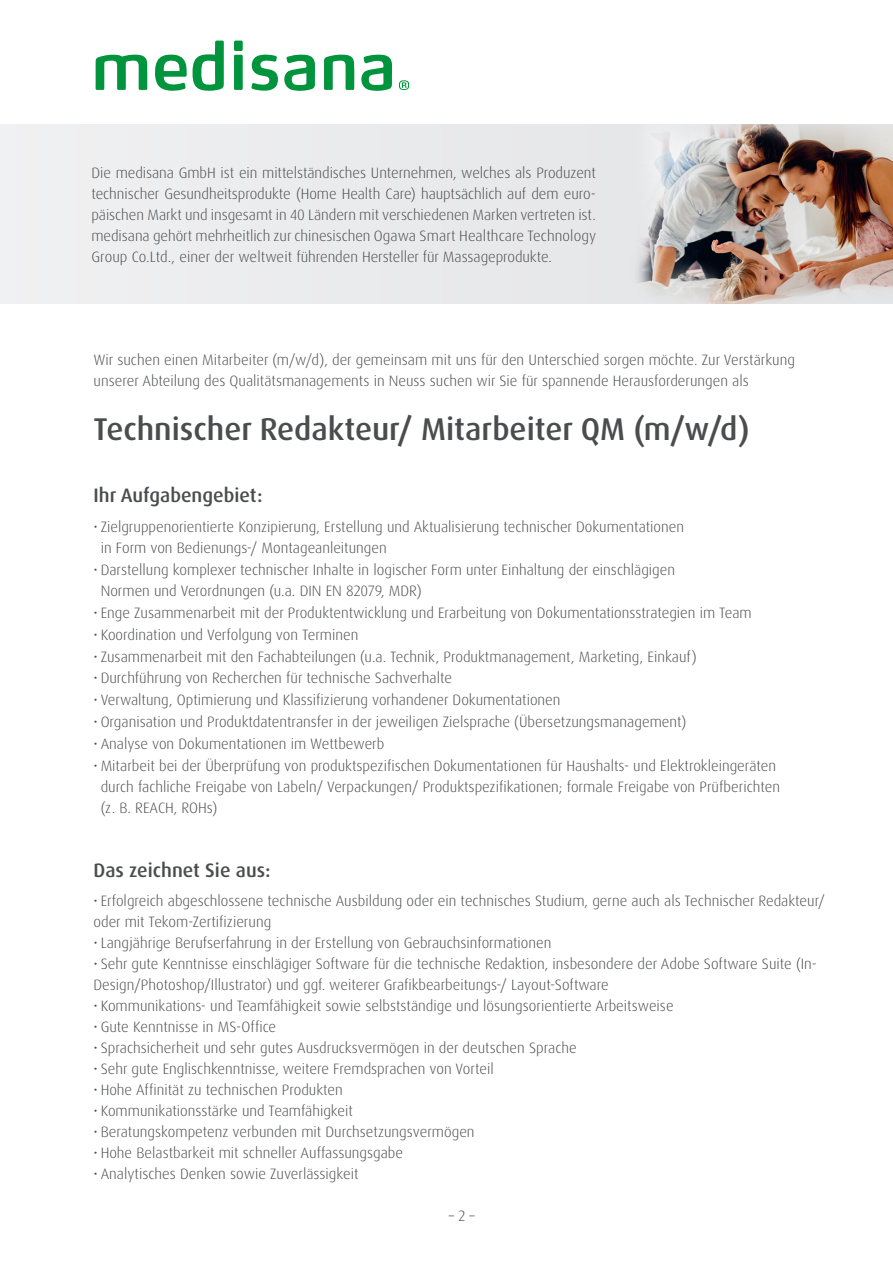
<style>
.page{position:relative;width:893px;height:1263px;background:#fff}
.page>*{position:absolute;margin:0;border:0;box-sizing:border-box;transform-origin:0 0}
.Copie-Text{font:500 31.5px "Dax Pro";color:#4b4c4d}
.Copie-Text-2{font:500 19.5px "Dax Pro";color:#4b4c4d}
.Copie-Text-3{font:300 15px/21px "Dax Pro";color:#4b4c4d}
</style>
<div class="page">
<svg style="left:399px;top:80px;width:10px;height:10px"></svg>
<svg style="left:96px;top:54px;width:51px;height:36px"></svg>
<svg style="left:234px;top:41px;width:9px;height:49px"></svg>
<svg style="left:155px;top:41px;width:69px;height:50px"></svg>
<svg style="left:324px;top:54px;width:68px;height:37px"></svg>
<svg style="left:251px;top:54px;width:64px;height:37px"></svg>
<div style="left:0;top:124px;width:893px;height:179px;background:#ebebed"></div>
<img style="left:636px;top:124px;width:257px;height:179px">
<p class="Copie-Text-3" style="left:91px;top:162px;width:506px;text-align:justify">Die medisana GmbH ist ein mittelständisches Unternehmen, welches als Produzent technischer Gesundheitsprodukte (Home Health Care) hauptsächlich auf dem euro&shy;päischen Markt und insgesamt in 40 Ländern mit verschiedenen Marken vertreten ist. medisana gehört mehrheitlich zur chinesischen Ogawa Smart Healthcare Technology Group Co.Ltd., einer der weltweit führenden Hersteller für Massageprodukte.</p>
<p class="Copie-Text-3" style="left:94px;top:349px;width:703px">Wir suchen einen Mitarbeiter (m/w/d), der gemeinsam mit uns für den Unterschied sorgen möchte. Zur Verstärkung unserer Abteilung des Qualitätsmanagements in Neuss suchen wir Sie für spannende Herausforderungen als</p>
<p class="Copie-Text" style="left:94px;top:409px;width:657px">Technischer Redakteur/ Mitarbeiter QM (m/w/d)</p>
<p class="Copie-Text-2" style="left:94px;top:482px;width:170px">Ihr Aufgabengebiet:</p>
<p class="Copie-Text-3" style="left:101px;top:516px;width:585px;text-indent:-7px">• Zielgruppenorientierte Konzipierung, Erstellung und Aktualisierung technischer Dokumentationen in Form von Bedienungs-/ Montageanleitungen</p>
<p class="Copie-Text-3" style="left:101px;top:559px;width:576px;text-indent:-7px">• Darstellung komplexer technischer Inhalte in logischer Form unter Einhaltung der einschlägigen<br>Normen und Verordnungen (u.a. DIN EN 82079, MDR)</p>
<p class="Copie-Text-3" style="left:94px;top:602px;width:660px">• Enge Zusammenarbeit mit der Produktentwicklung und Erarbeitung von Dokumentationsstrategien im Team</p>
<p class="Copie-Text-3" style="left:94px;top:624px;width:266px">• Koordination und Verfolgung von Terminen</p>
<p class="Copie-Text-3" style="left:94px;top:646px;width:605px">• Zusammenarbeit mit den Fachabteilungen (u.a. Technik, Produktmanagement, Marketing, Einkauf)</p>
<p class="Copie-Text-3" style="left:94px;top:668px;width:360px">• Durchführung von Recherchen für technische Sachverhalte</p>
<p class="Copie-Text-3" style="left:94px;top:690px;width:468px">• Verwaltung, Optimierung und Klassifizierung vorhandener Dokumentationen</p>
<p class="Copie-Text-3" style="left:94px;top:711px;width:594px">• Organisation und Produktdatentransfer in der jeweiligen Zielsprache (Übersetzungsmanagement)</p>
<p class="Copie-Text-3" style="left:94px;top:733px;width:292px">• Analyse von Dokumentationen im Wettbewerb</p>
<p class="Copie-Text-3" style="left:101px;top:755px;width:681px;text-indent:-7px">• Mitarbeit bei der Überprüfung von produktspezifischen Dokumentationen für Haushalts- und Elektrokleingeräten durch fachliche Freigabe von Labeln/ Verpackungen/ Produktspezifikationen; formale Freigabe von Prüfberichten (z. B. REACH, ROHs)</p>
<p class="Copie-Text-2" style="left:94px;top:857px;width:179px">Das zeichnet Sie aus:</p>
<p class="Copie-Text-3" style="left:94px;top:890px;width:733px">• Erfolgreich abgeschlossene technische Ausbildung oder ein technisches Studium, gerne auch als Technischer Redakteur/ oder mit Tekom-Zertifizierung</p>
<p class="Copie-Text-3" style="left:94px;top:932px;width:459px">• Langjährige Berufserfahrung in der Erstellung von Gebrauchsinformationen</p>
<p class="Copie-Text-3" style="left:94px;top:953px;width:725px">• Sehr gute Kenntnisse einschlägiger Software für die technische Redaktion, insbesondere der Adobe Software Suite (In-<br>Design/Photoshop/Illustrator) und ggf. weiterer Grafikbearbeitungs-/ Layout-Software</p>
<p class="Copie-Text-3" style="left:94px;top:995px;width:581px">• Kommunikations- und Teamfähigkeit sowie selbstständige und lösungsorientierte Arbeitsweise</p>
<p class="Copie-Text-3" style="left:94px;top:1016px;width:184px">• Gute Kenntnisse in MS-Office</p>
<p class="Copie-Text-3" style="left:94px;top:1037px;width:485px">• Sprachsicherheit und sehr gutes Ausdrucksvermögen in der deutschen Sprache</p>
<p class="Copie-Text-3" style="left:94px;top:1058px;width:402px">• Sehr gute Englischkenntnisse, weitere Fremdsprachen von Vorteil</p>
<p class="Copie-Text-3" style="left:94px;top:1079px;width:251px">• Hohe Affinität zu technischen Produkten</p>
<p class="Copie-Text-3" style="left:94px;top:1100px;width:261px">• Kommunikationsstärke und Teamfähigkeit</p>
<p class="Copie-Text-3" style="left:94px;top:1121px;width:383px">• Beratungskompetenz verbunden mit Durchsetzungsvermögen</p>
<p class="Copie-Text-3" style="left:94px;top:1142px;width:311px">• Hohe Belastbarkeit mit schneller Auffassungsgabe</p>
<p class="Copie-Text-3" style="left:94px;top:1163px;width:266px">• Analytisches Denken sowie Zuverlässigkeit</p>
<p class="Copie-Text-3" style="left:449px;top:1205px;width:28px">– 2 –</p>
</div>
